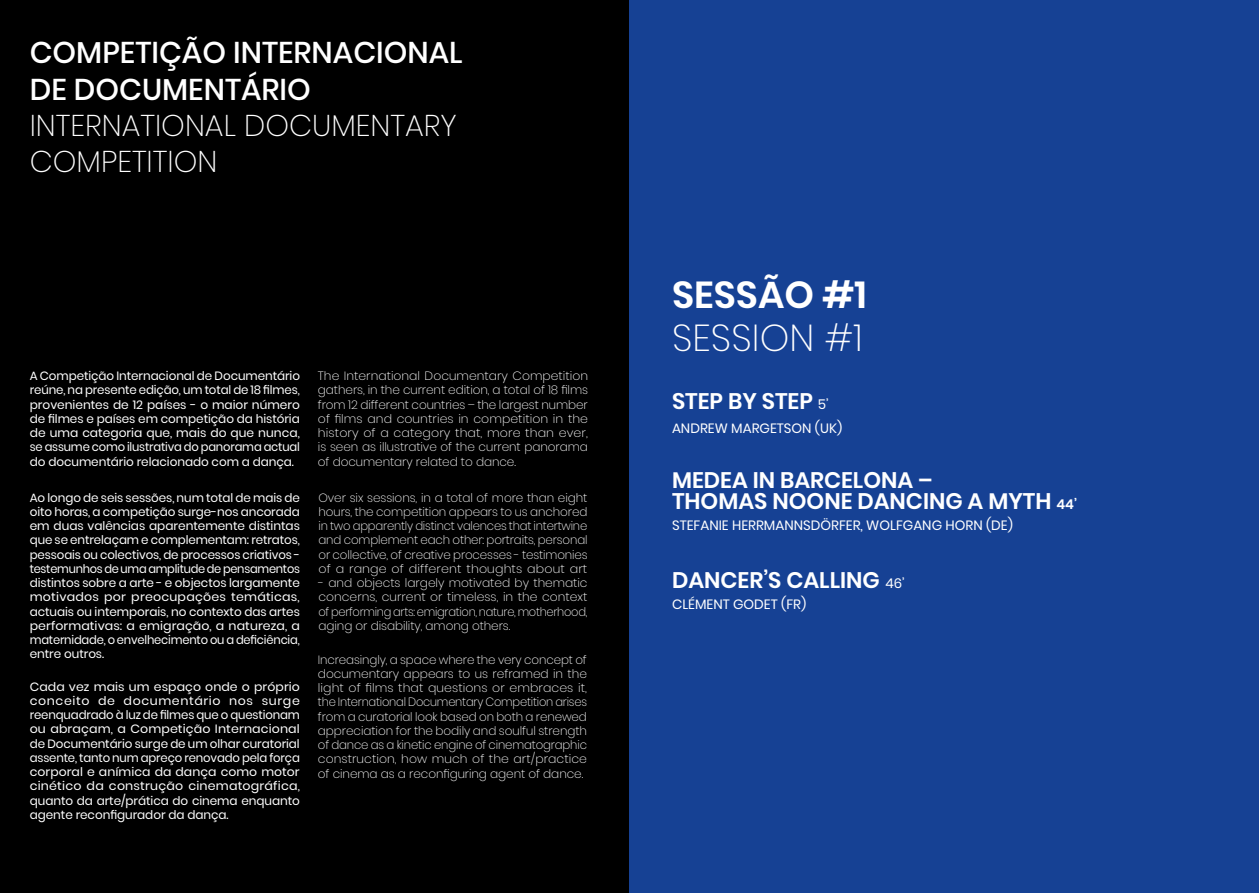
<style>
.page{position:relative;width:1259px;height:893px;background:#fff}
.page>*{position:absolute;margin:0;border:0;box-sizing:border-box;transform-origin:0 0}
.t1{font:200 37.5px "Poppins";color:#fff}
.t2{font:600 37.5px "Poppins";color:#fff}
.t3{font:500 30px/36px "Poppins";color:#fff}
.t4{font:200 30px/36px "Poppins";color:#fff}
.t5{font:600 22.5px/21px "Poppins";color:#fff}
.t6{font:13.5px "Poppins";color:#fff}
.t7{font:200 12px/14.2px "Poppins";letter-spacing:-.005em;color:#fff;text-align:justify}
.t8{font:12px/14.2px "Poppins";letter-spacing:-.005em;color:#fff;text-align:justify}
.t9{font:12px/14.2px "Poppins";letter-spacing:-.005em;color:#fff;text-align:justify;scale:1.04 1}
.s1{font-weight:400;font-size:13.5px}
.s2{font-size:13.5px}
</style>
<div class="page">
<div style="left:629px;top:0;width:630px;height:893px;background:#164194"></div>
<div style="left:0;top:0;width:629px;height:893px;background:#000"></div>
<h2 class="t3" style="left:30px;top:35px;width:434px">COMPETIÇÃO INTERNACIONAL<br>DE DOCUMENTÁRIO</h2>
<h2 class="t4" style="left:30px;top:107px;width:428px">INTERNATIONAL DOCUMENTARY<br>COMPETITION</h2>
<p class="t8" style="left:30px;top:369px;width:272px">A Competição Internacional de Documentário reúne, na presente edição, um total de 18 filmes, provenientes de 12 países - o maior número de filmes e países em competição da história de uma categoria que, mais do que nunca, se assume como ilustrativa do panorama actual do documentário relacionado com a dança.</p>
<p class="t7" style="left:318px;top:369px;width:272px">The International Documentary Competition gathers, in the current edition, a total of 18 films from 12 different countries – the largest number of films and countries in competition in the history of a category that, more than ever, is seen as illustrative of the current panorama of documentary related to dance.</p>
<p class="t8" style="left:30px;top:490px;width:272px">Ao longo de seis sessões, num total de mais de oito horas, a competição surge-nos ancorada em duas valências aparentemente distintas que se entrelaçam e complementam: retratos, pessoais ou colectivos, de processos criativos - testemunhos de uma amplitude de pensamentos distintos sobre a arte - e objectos largamente motivados por preocupações temáticas, actuais ou intemporais, no contexto das artes performativas: a emigração, a natureza, a maternidade, o envelhecimento ou a deficiência, entre outros.</p>
<p class="t9" style="left:30px;top:679px;width:261px">Cada vez mais um espaço onde o próprio conceito de documentário nos surge reenquadrado à luz de filmes que o questionam ou abraçam, a Competição Internacional de Documentário surge de um olhar curatorial assente, tanto num apreço renovado pela força corporal e anímica da dança como motor cinético da construção cinematográfica, quanto da arte/prática do cinema enquanto agente reconfigurador da dança.</p>
<p class="t7" style="left:318px;top:490px;width:271px">Over six sessions, in a total of more than eight hours, the competition appears to us anchored in two apparently distinct valences that intertwine and complement each other: portraits, personal or collective, of creative processes - testimonies of a range of different thoughts about art</p>
<p class="t7" style="left:318px;top:576px;width:270px">- and objects largely motivated by thematic concerns, current or timeless, in the context of performing arts: emigration, nature, motherhood, aging or disability, among others.</p>
<p class="t7" style="left:318px;top:652px;width:271px">Increasingly, a space where the very concept of documentary appears to us reframed in the light of films that questions or embraces it, the International Documentary Competition arises from a curatorial look based on both a renewed appreciation for the bodily and soulful strength of dance as a kinetic engine of cinematographic construction, how much of the art/practice of cinema as a reconfiguring agent of dance.</p>
<h1 class="t2" style="left:672px;top:273px;width:196px">SESSÃO #1</h1>
<h1 class="t1" style="left:672px;top:316px;width:192px">SESSION #1</h1>
<h3 class="t5" style="left:672px;top:390px;width:158px">STEP BY STEP <span class="s1">5’</span></h3>
<p class="t6" style="left:672px;top:420px;width:172px">ANDREW MARGETSON (UK)</p>
<h3 class="t5" style="left:672px;top:469px;width:406px">MEDEA IN BARCELONA –<br>THOMAS NOONE DANCING A MYTH <span class="s2">44’</span></h3>
<p class="t6" style="left:672px;top:517px;width:342px">STEFANIE HERRMANNSDÖRFER, WOLFGANG HORN (DE)</p>
<h3 class="t5" style="left:672px;top:569px;width:234px">DANCER’S CALLING <span class="s1">46’</span></h3>
<p class="t6" style="left:672px;top:596px;width:136px">CLÉMENT GODET (FR)</p>
</div>
